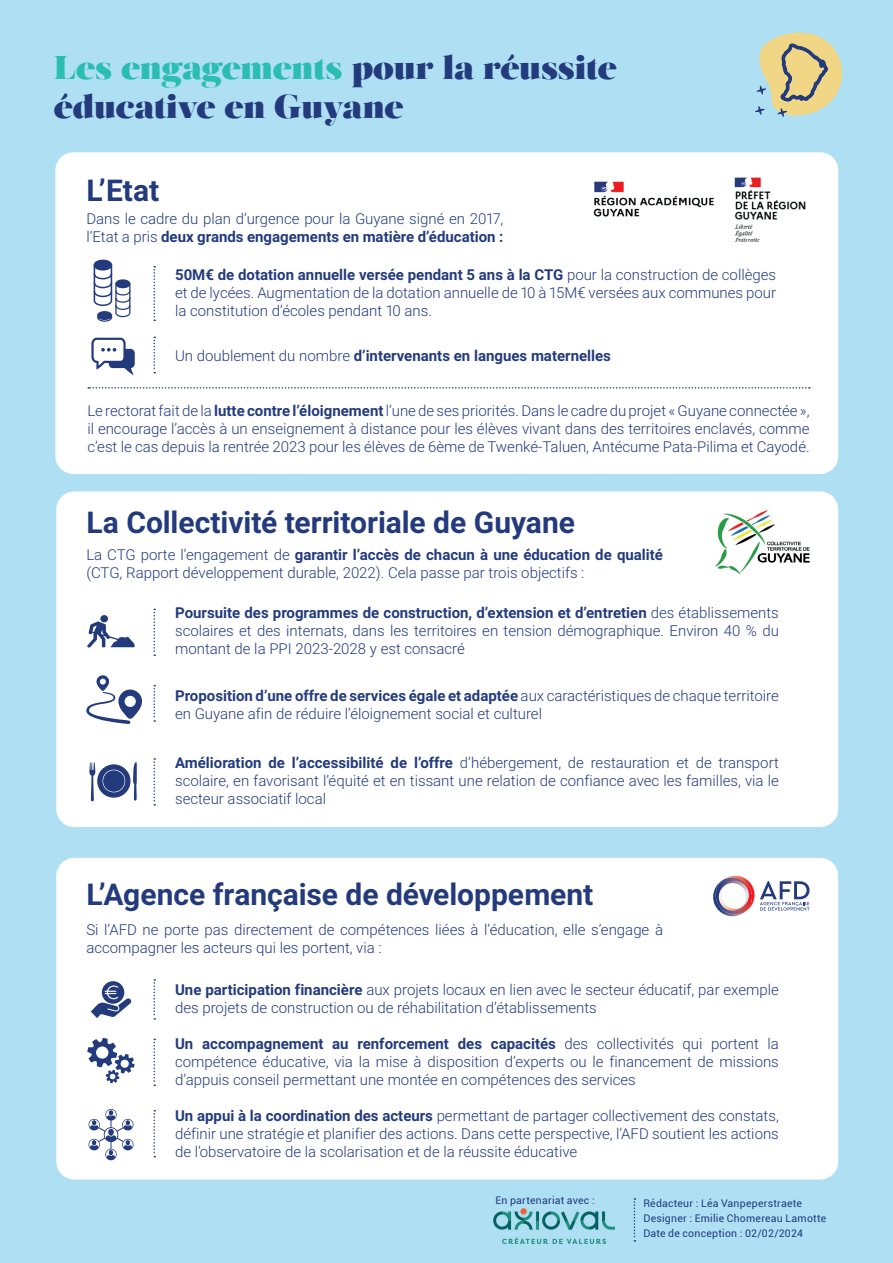
<style>
.page{position:relative;width:893px;height:1263px;background:#aedff3}
.page>*{position:absolute;margin:0;border:0;box-sizing:border-box;transform-origin:0 0}
.t1{font:33px/39.6px "Salome";letter-spacing:-.02em;color:#233b7d}
.t2{font:700 30px "Roboto";letter-spacing:-.005em;color:#233b7d}
.t3{font:300 15px/18px "Roboto";color:#233b7d;text-align:justify}
.t4{font:700 15px "Roboto";color:#233b7d}
.t5{font:10.5px/15px "Roboto";letter-spacing:.02em;color:#233b7d}
.s1{color:#2abdb1}
.s2{font-weight:700}
.s3{font-weight:300}
</style>
<div class="page">
<div style="left:55px;top:152px;width:783px;height:322px;background:#fff;border-radius:18px"></div>
<div style="left:56px;top:491px;width:782px;height:336px;background:#fff;border-radius:18px"></div>
<div style="left:56px;top:858px;width:782px;height:321px;background:#fff;border-radius:18px"></div>
<svg style="left:755px;top:32px;width:88px;height:85px"></svg>
<img style="left:593px;top:181px;width:121px;height:36px">
<img style="left:715px;top:510px;width:94px;height:65px">
<img style="left:734px;top:177px;width:72px;height:65px">
<svg style="left:94px;top:259px;width:36px;height:63px"></svg>
<svg style="left:153px;top:266px;width:2px;height:55px"></svg>
<svg style="left:153px;top:337px;width:2px;height:36px"></svg>
<svg style="left:153px;top:609px;width:2px;height:47px"></svg>
<svg style="left:153px;top:979px;width:2px;height:40px"></svg>
<svg style="left:153px;top:1110px;width:2px;height:47px"></svg>
<svg style="left:153px;top:1039px;width:2px;height:47px"></svg>
<svg style="left:87px;top:621px;width:48px;height:27px"></svg>
<div style="left:100px;top:615px;width:8px;height:7px;background:#233b7d;border-radius:50%"></div>
<svg style="left:153px;top:685px;width:2px;height:37px"></svg>
<svg style="left:153px;top:758px;width:2px;height:48px"></svg>
<svg style="left:91px;top:981px;width:41px;height:37px"></svg>
<svg style="left:88px;top:1109px;width:45px;height:51px"></svg>
<svg style="left:87px;top:1038px;width:48px;height:45px"></svg>
<svg style="left:88px;top:387px;width:722px;height:2px"></svg>
<svg style="left:91px;top:338px;width:44px;height:37px"></svg>
<svg style="left:89px;top:762px;width:48px;height:39px"></svg>
<div style="left:103px;top:770px;width:22px;height:22px;background:#233b7d;border-radius:50%"></div>
<svg style="left:86px;top:675px;width:56px;height:49px"></svg>
<img style="left:493px;top:1208px;width:122px;height:36px">
<svg style="left:634px;top:1198px;width:1px;height:43px"></svg>
<svg style="left:713px;top:876px;width:41px;height:40px"></svg>
<img style="left:716px;top:877px;width:36px;height:37px">
<svg style="left:760px;top:881px;width:49px;height:30px"></svg>
<h1 class="t1" style="left:54px;top:47px;width:565px"><span class="s1">Les engagements</span> pour la réussite éducative en Guyane</h1>
<h2 class="t2" style="left:86px;top:170px;width:74px">L’Etat</h2>
<p class="t3" style="left:86px;top:210px;width:419px">Dans le cadre du plan d’urgence pour la Guyane signé en 2017, l’Etat a pris <span class="s2">deux grands engagements en matière d’éducation :</span></p>
<p class="t3" style="left:175px;top:265px;width:603px"><span class="s2">50M€ de dotation annuelle versée pendant 5 ans à la CTG</span> pour la construction de collèges et de lycées. Augmentation de la dotation annuelle de 10 à 15M€ versées aux communes pour la constitution d’écoles pendant 10 ans.</p>
<p class="t4" style="left:175px;top:345px;width:437px"><span class="s3">Un doublement du nombre</span> d’intervenants en langues maternelles</p>
<p class="t3" style="left:87px;top:401px;width:724px">Le rectorat fait de la <span class="s2">lutte contre l’éloignement</span> l’une de ses priorités. Dans le cadre du projet « Guyane connectée », il encourage l’accès à un enseignement à distance pour les élèves vivant dans des territoires enclavés, comme c’est le cas depuis la rentrée 2023 pour les élèves de 6ème de Twenké-Taluen, Antécume Pata-Pilima et Cayodé.</p>
<h2 class="t2" style="left:86px;top:501px;width:490px">La Collectivité territoriale de Guyane</h2>
<p class="t3" style="left:86px;top:545px;width:578px">La CTG porte l’engagement de <span class="s2">garantir l’accès de chacun à une éducation de qualité </span>(CTG, Rapport développement durable, 2022). Cela passe par trois objectifs :</p>
<p class="t3" style="left:175px;top:603px;width:605px"><span class="s2">Poursuite des programmes de construction, d’extension et d’entretien</span> des établissements scolaires et des internats, dans les territoires en tension démographique. Environ 40 % du montant de la PPI 2023-2028 y est consacré</p>
<p class="t3" style="left:175px;top:686px;width:605px"><span class="s2">Proposition d’une offre de services égale et adaptée</span> aux caractéristiques de chaque territoire en Guyane afin de réduire l’éloignement social et culturel</p>
<p class="t3" style="left:175px;top:753px;width:605px"><span class="s2">Amélioration de l’accessibilité de l’offre</span> d’hébergement, de restauration et de transport scolaire, en favorisant l’équité et en tissant une relation de confiance avec les familles, via le secteur associatif local</p>
<h2 class="t2" style="left:86px;top:873px;width:509px">L’Agence française de développement</h2>
<p class="t3" style="left:86px;top:920px;width:578px">Si l’AFD ne porte pas directement de compétences liées à l’éducation, elle s’engage à accompagner les acteurs qui les portent, via :</p>
<p class="t3" style="left:175px;top:980px;width:605px"><span class="s2">Une participation financière</span> aux projets locaux en lien avec le secteur éducatif, par exemple des projets de construction ou de réhabilitation d’établissements</p>
<p class="t3" style="left:175px;top:1034px;width:605px"><span class="s2">Un accompagnement au renforcement des capacités</span> des collectivités qui portent la compétence éducative, via la mise à disposition d’experts ou le financement de missions d’appuis conseil permettant une montée en compétences des services</p>
<p class="t3" style="left:175px;top:1106px;width:605px"><span class="s2">Un appui à la coordination des acteurs</span> permettant de partager collectivement des constats, définir une stratégie et planifier des actions. Dans cette perspective, l’AFD soutient les actions de l’observatoire de la scolarisation et de la réussite éducative</p>
<p class="t5" style="left:495px;top:1192px;width:101px">En partenariat avec :</p>
<p class="t5" style="left:643px;top:1195px;width:184px">Rédacteur : Léa Vanpeperstraete<br>Designer : Emilie Chomereau Lamotte<br>Date de conception : 02/02/2024</p>
</div>
